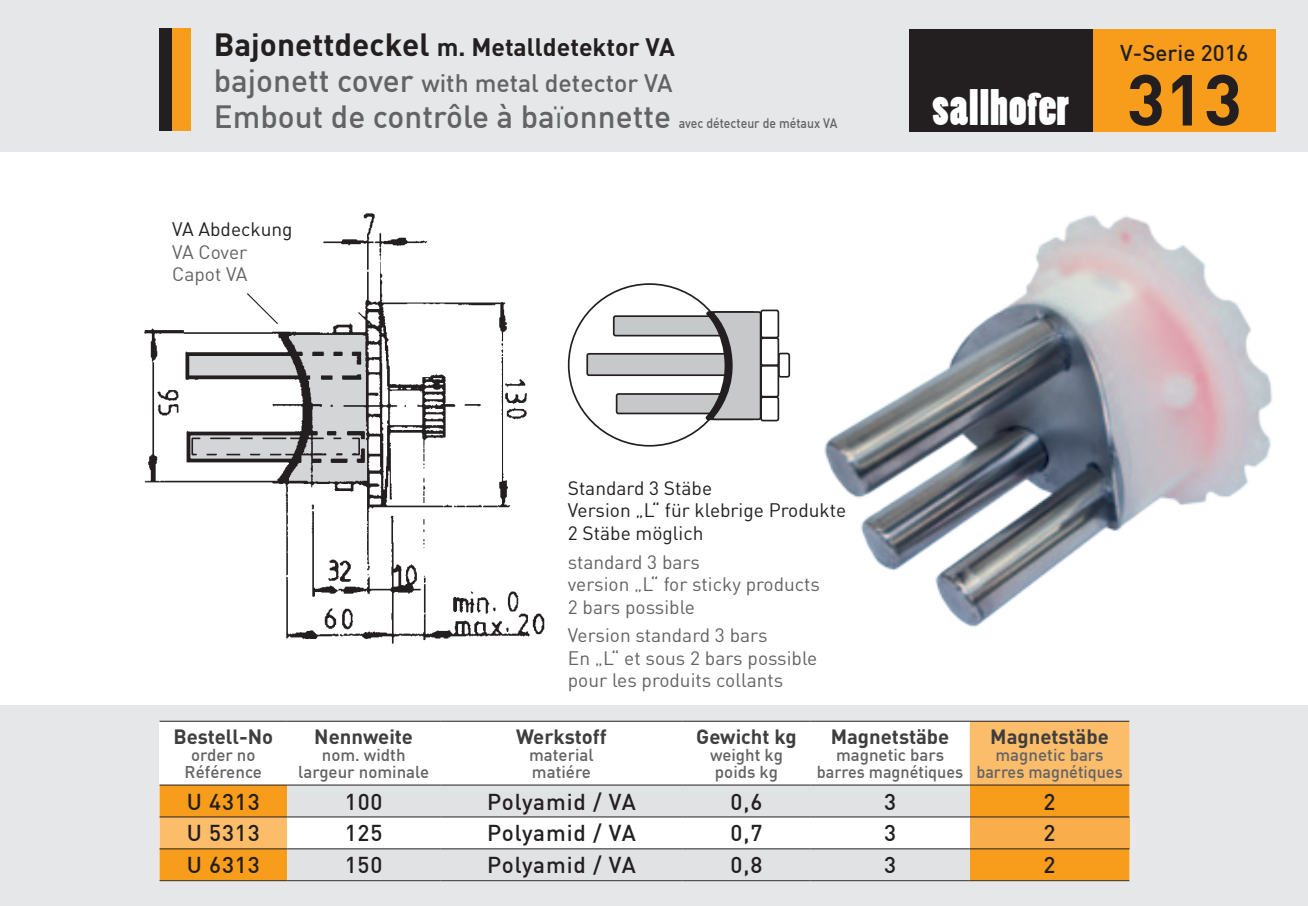
<style>
.page{position:relative;width:1308px;height:906px;background:#fff}
.page>*{position:absolute;margin:0;border:0;box-sizing:border-box;transform-origin:0 0}
.t1{font:47.02px "Poplar Std";letter-spacing:.02em;color:#fff}
.t2{font:500 31.5px "DIN";color:#636366}
.t3{font:500 24.75px/36px "DIN";color:#636366}
.t4{font:500 22.5px "DIN";letter-spacing:.04em;color:#231f20}
.t5{font:500 22.28px "DIN";color:#231f20}
.t6{font:700 20.25px "DIN";color:#3e3e3f}
.t7{font:19.12px/22.5px "DIN";color:#636366}
.t8{font:19.12px/22.5px "DIN";color:#231f20}
.t9{font:500 16.88px/16.9px "DIN";color:#636366;text-align:center}
.t10{font:500 13.5px "DIN";color:#636366;scale:.91 1}
.s1{font-weight:700;font-size:31.5px;color:#231f20}
.s2{font-weight:700;color:#231f20}
.s3{font-size:31.5px}
.s4{font-weight:400}
.s5{font-size:42.3px}
.s6{font-family:"DIN";font-weight:700;font-size:70.88px;color:#231f20}
</style>
<div class="page">
<div style="left:0;top:0;width:1307px;height:152px;background:#e6e7e9"></div>
<div style="left:0;top:705px;width:1307px;height:201px;background:#e6e7e9"></div>
<div style="left:1092px;top:29px;width:184px;height:102px;background:#f89c1c"></div>
<svg style="left:159px;top:722px;width:970px;height:62px;background:#fef4e7"></svg>
<svg style="left:159px;top:785px;width:970px;height:95px;background:#f5a02b"></svg>
<svg style="left:287px;top:785px;width:682px;height:95px"></svg>
<div style="left:287px;top:817px;width:682px;height:31px;background:#fff"></div>
<div style="left:969px;top:817px;width:160px;height:32px;background:#faae4b"></div>
<hr style="left:287px;top:784px;width:153px;height:1px;background:#231f20">
<hr style="left:440px;top:784px;width:242px;height:1px;background:#231f20">
<hr style="left:682px;top:784px;width:128px;height:1px;background:#231f20">
<hr style="left:810px;top:784px;width:159px;height:1px;background:#231f20">
<hr style="left:287px;top:816px;width:153px;height:1px;background:#231f20">
<hr style="left:440px;top:816px;width:242px;height:1px;background:#231f20">
<hr style="left:682px;top:816px;width:128px;height:1px;background:#231f20">
<hr style="left:810px;top:816px;width:159px;height:1px;background:#231f20">
<hr style="left:287px;top:848px;width:153px;height:1px;background:#231f20">
<hr style="left:440px;top:848px;width:242px;height:1px;background:#231f20">
<hr style="left:682px;top:848px;width:128px;height:1px;background:#231f20">
<hr style="left:810px;top:848px;width:159px;height:1px;background:#231f20">
<hr style="left:969px;top:848px;width:160px;height:1px;background:#231f20">
<hr style="left:287px;top:880px;width:153px;height:1px;background:#231f20">
<hr style="left:440px;top:880px;width:242px;height:1px;background:#231f20">
<hr style="left:682px;top:880px;width:128px;height:1px;background:#231f20">
<hr style="left:810px;top:880px;width:159px;height:1px;background:#231f20">
<hr style="left:969px;top:880px;width:160px;height:1px;background:#231f20">
<hr style="left:159px;top:721px;width:128px;height:1px;background:#231f20">
<hr style="left:287px;top:721px;width:153px;height:1px;background:#231f20">
<hr style="left:440px;top:721px;width:242px;height:1px;background:#231f20">
<hr style="left:682px;top:721px;width:128px;height:1px;background:#231f20">
<hr style="left:810px;top:721px;width:159px;height:1px;background:#231f20">
<hr style="left:159px;top:784px;width:128px;height:1px;background:#231f20">
<hr style="left:159px;top:816px;width:128px;height:1px;background:#231f20">
<hr style="left:159px;top:848px;width:128px;height:1px;background:#231f20">
<hr style="left:159px;top:880px;width:128px;height:1px;background:#231f20">
<hr style="left:969px;top:721px;width:160px;height:1px;background:#231f20">
<hr style="left:969px;top:784px;width:160px;height:1px;background:#231f20">
<hr style="left:969px;top:816px;width:160px;height:1px;background:#231f20">
<div style="left:909px;top:29px;width:183px;height:102px;background:#231f20"></div>
<div style="left:159px;top:29px;width:32px;height:102px;background:#f89c1c"></div>
<div style="left:159px;top:29px;width:13px;height:102px;background:#231f20"></div>
<img style="left:144px;top:213px;width:401px;height:431px">
<div style="left:614px;top:316px;width:133px;height:20px;background:#c7c8ca;border-radius:2px"></div>
<div style="left:613px;top:315px;width:135px;height:21px;border:2px solid #231f20;border-radius:2px"></div>
<div style="left:587px;top:354px;width:160px;height:21px;background:#c7c8ca;border-radius:2px"></div>
<div style="left:586px;top:353px;width:162px;height:23px;border:2px solid #231f20;border-radius:2px"></div>
<div style="left:616px;top:394px;width:134px;height:19px;background:#c7c8ca;border-radius:2px"></div>
<div style="left:616px;top:393px;width:135px;height:21px;border:2px solid #231f20;border-radius:2px"></div>
<div style="left:760px;top:337px;width:19px;height:29px;border:2px solid #231f20;border-radius:2px"></div>
<div style="left:760px;top:309px;width:19px;height:29px;border:2px solid #231f20;border-radius:2px"></div>
<div style="left:760px;top:365px;width:19px;height:32px;border:2px solid #231f20;border-radius:2px"></div>
<div style="left:760px;top:396px;width:19px;height:25px;border:2px solid #231f20;border-radius:2px"></div>
<div style="left:778px;top:353px;width:12px;height:25px;border:2px solid #231f20;border-radius:2px"></div>
<svg style="left:705px;top:310px;width:57px;height:111px"></svg>
<svg style="left:246px;top:292px;width:33px;height:33px"></svg>
<img style="left:824px;top:215px;width:449px;height:412px">
<p class="t3" style="left:214px;top:28px;width:462px"><span class="s1">Bajonettdeckel</span> <span class="s2">m. Metalldetektor VA </span><span class="s3">bajonett cover</span> with metal detector VA</p>
<h2 class="t2" style="left:214px;top:97px;width:459px">Embout de contrôle à ba<span class="s4">ï</span>onnette</h2>
<p class="t10" style="left:678px;top:115px;width:176px">avec détecteur de métaux VA</p>
<p class="t8" style="left:172px;top:218px;width:122px">VA Abdeckung</p>
<p class="t7" style="left:172px;top:240px;width:77px">VA Cover<br>Capot VA</p>
<p class="t8" style="left:568px;top:476px;width:280px">Standard 3 Stäbe<br>Version „L“ für klebrige Produkte<br>2 Stäbe möglich</p>
<p class="t7" style="left:568px;top:550px;width:254px">standard 3 bars<br>version „L“ for sticky products<br>2 bars possible</p>
<p class="t7" style="left:568px;top:624px;width:251px">Version standard 3 bars<br>En „L“ et sous 2 bars possible pour les produits collants</p>
<p class="t5" style="left:1120px;top:39px;width:130px">V-Serie 2016</p>
<h1 class="t1" style="left:932px;top:82px;width:311px">sallho<span class="s5">f</span>er <span class="s6">313</span></h1>
<p class="t6" style="left:173px;top:723px;width:101px">Bestell-No</p>
<p class="t9" style="left:185px;top:745px;width:79px">order no<br>Référence</p>
<p class="t6" style="left:314px;top:723px;width:100px">Nennweite</p>
<p class="t9" style="left:298px;top:745px;width:132px">nom. width largeur nominale</p>
<p class="t6" style="left:516px;top:723px;width:92px">Werkstoff</p>
<p class="t9" style="left:529px;top:745px;width:66px;text-align:left">material matiére</p>
<p class="t6" style="left:696px;top:723px;width:102px">Gewicht kg</p>
<p class="t9" style="left:710px;top:745px;width:74px;text-align:left">weight kg poids kg</p>
<p class="t6" style="left:830px;top:723px;width:120px">Magnetstäbe</p>
<p class="t9" style="left:817px;top:745px;width:148px">magnetic bars barres magnétiques</p>
<p class="t6" style="left:990px;top:723px;width:120px">Magnetstäbe</p>
<p class="t9" style="left:976px;top:745px;width:148px">magnetic bars barres magnétiques</p>
<p class="t4" style="left:187px;top:787px;width:75px">U 4313</p>
<p class="t4" style="left:345px;top:787px;width:39px">100</p>
<p class="t4" style="left:487px;top:787px;width:150px">Polyamid / VA</p>
<p class="t4" style="left:730px;top:787px;width:33px">0,6</p>
<p class="t4" style="left:884px;top:787px;width:13px">3</p>
<p class="t4" style="left:1043px;top:787px;width:13px">2</p>
<p class="t4" style="left:187px;top:819px;width:75px">U 5313</p>
<p class="t4" style="left:345px;top:819px;width:39px">125</p>
<p class="t4" style="left:487px;top:819px;width:150px">Polyamid / VA</p>
<p class="t4" style="left:730px;top:819px;width:33px">0,7</p>
<p class="t4" style="left:884px;top:819px;width:13px">3</p>
<p class="t4" style="left:1043px;top:819px;width:13px">2</p>
<p class="t4" style="left:187px;top:851px;width:75px">U 6313</p>
<p class="t4" style="left:345px;top:851px;width:39px">150</p>
<p class="t4" style="left:487px;top:851px;width:150px">Polyamid / VA</p>
<p class="t4" style="left:730px;top:851px;width:33px">0,8</p>
<p class="t4" style="left:884px;top:851px;width:13px">3</p>
<p class="t4" style="left:1043px;top:851px;width:13px">2</p>
</div>
